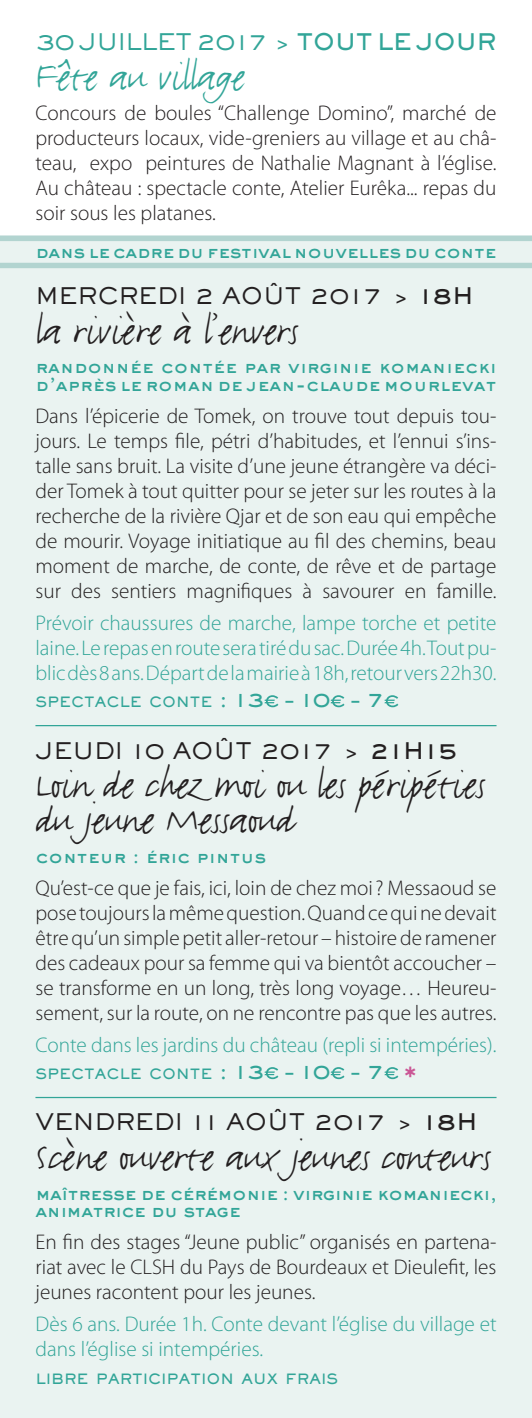
<style>
.page{position:relative;width:532px;height:1418px;background:#fff}
.page>*{position:absolute;margin:0;border:0;box-sizing:border-box;transform-origin:0 0}
.t1{font:45px/35px "FF Justlefthand";letter-spacing:-.01em;color:#231f20}
.t2{font:45px "FF Justlefthand";letter-spacing:-.01em;color:#32a598}
.t3{font:500 22.5px "Sackers Gothic Std";letter-spacing:-.01em;color:#231f20}
.t4{font:500 22.5px "Sackers Gothic Std";letter-spacing:-.03em;color:#32a598}
.t5{font:300 21.25px/25px "Myriad Pro";color:#231f20;text-align:justify}
.t6{font:300 21.25px/25px "Myriad Pro";color:#32a598;text-align:justify}
.t7{font:800 17.5px/17.5px "Sackers Gothic Std";letter-spacing:-.02em;color:#32a598}
.t8{font:800 17.5px/17.5px "Sackers Gothic Std";color:#32a598}
.t9{font:800 14px "Sackers Gothic Std";color:#32a598}
.s1{font-weight:800}
.s2{font-size:20px}
.s3{font-size:30px;color:#ca5695}
</style>
<div class="page">
<div style="left:0;top:236px;width:531px;height:1181px;background:#eaf3f1"></div>
<svg style="left:264px;top:695px;width:14px;height:12px"></svg>
<svg style="left:330px;top:695px;width:14px;height:12px"></svg>
<svg style="left:384px;top:695px;width:14px;height:12px"></svg>
<svg style="left:264px;top:1067px;width:14px;height:12px"></svg>
<svg style="left:330px;top:1067px;width:14px;height:12px"></svg>
<svg style="left:384px;top:1067px;width:14px;height:12px"></svg>
<hr style="left:35px;top:725px;width:461px;height:1px;background:#32a598">
<hr style="left:35px;top:1096px;width:461px;height:2px;background:#32a598">
<div style="left:0;top:236px;width:531px;height:5px;background:#b2d4d0"></div>
<div style="left:0;top:263px;width:531px;height:5px;background:#b2d4d0"></div>
<p class="t4" style="left:35px;top:27px;width:462px">30 JUILLET 2017 &gt; <span class="s1">TOUT LE JOUR</span></p>
<p class="t2" style="left:35px;top:48px;width:211px">Fête au village</p>
<p class="t5" style="left:35px;top:100px;width:462px">Concours de boules “Challenge Domino”, marché de producteurs locaux, vide-greniers au village et au châ&shy;teau, expo peintures de Nathalie Magnant à l’église.<br>Au château : spectacle conte, Atelier Eurêka... repas du soir sous les platanes.</p>
<p class="t7" style="left:35px;top:242px;width:462px">dans le cadre du festival nouvelles du conte</p>
<p class="t3" style="left:35px;top:281px;width:440px">MERCREDI 2 AOÛT 2017 &gt; <span class="s1">18H</span></p>
<p class="t1" style="left:35px;top:314px;width:264px">la rivière à l’envers</p>
<p class="t8" style="left:35px;top:358px;width:462px">randonnée contée par virginie komaniecki d’après le roman de jean-claude mourlevat</p>
<p class="t5" style="left:35px;top:403px;width:462px">Dans l’épicerie de Tomek, on trouve tout depuis tou&shy;jours. Le temps file, pétri d’habitudes, et l’ennui s’ins&shy;talle sans bruit. La visite d’une jeune étrangère va déci&shy;der Tomek à tout quitter pour se jeter sur les routes à la recherche de la rivière Qjar et de son eau qui empêche de mourir. Voyage initiatique au fil des chemins, beau moment de marche, de conte, de rêve et de partage sur des sentiers magnifiques à savourer en famille.</p>
<p class="t6" style="left:35px;top:610px;width:462px">Prévoir chaussures de marche, lampe torche et petite laine. Le repas en route sera tiré du sac. Durée 4h. Tout pu&shy;blic dès 8 ans. Départ de la mairie à 18h, retour vers 22h30.</p>
<p class="t9" style="left:35px;top:692px;width:350px">SPECTACLE CONTE <span class="s2">: 13 – 10 – 7</span></p>
<p class="t3" style="left:35px;top:735px;width:423px">JEUDI 10 AOÛT 2017 &gt; <span class="s1">21H15</span></p>
<p class="t1" style="left:35px;top:768px;width:451px">Loin de chez moi ou les péripéties du jeune Messaoud</p>
<p class="t8" style="left:35px;top:847px;width:232px">conteur : éric pintus</p>
<p class="t5" style="left:35px;top:875px;width:462px">Qu’est-ce que je fais, ici, loin de chez moi? Messaoud se pose toujours la même question. Quand ce qui ne devait être qu’un simple petit aller-retour – histoire de ramener des cadeaux pour sa femme qui va bientôt accoucher – se transforme en un long, très long voyage… Heureu&shy;sement, sur la route, on ne rencontre pas que les autres.</p>
<p class="t6" style="left:35px;top:1032px;width:462px">Conte dans les jardins du château (repli si intempéries).</p>
<p class="t9" style="left:35px;top:1064px;width:384px">SPECTACLE CONTE <span class="s2">: 13 – 10 – 7</span> <span class="s3">*</span></p>
<p class="t3" style="left:35px;top:1107px;width:444px">VENDREDI 11 AOÛT 2017 &gt; <span class="s1">18H</span></p>
<p class="t1" style="left:35px;top:1140px;width:457px">Scène ouverte aux jeunes conteurs</p>
<p class="t7" style="left:35px;top:1183px;width:462px">maîtresse de cérémonie : virginie komaniecki, animatrice du stage</p>
<p class="t5" style="left:35px;top:1229px;width:462px">En fin des stages “Jeune public” organisés en partena&shy;riat avec le CLSH du Pays de Bourdeaux et Dieulefit, les jeunes racontent pour les jeunes.</p>
<p class="t6" style="left:35px;top:1311px;width:462px">Dès 6 ans. Durée 1h. Conte devant l’église du village et dans l’église si intempéries.</p>
<p class="t9" style="left:35px;top:1368px;width:304px">LIBRE PARTICIPATION AUX FRAIS</p>
</div>
